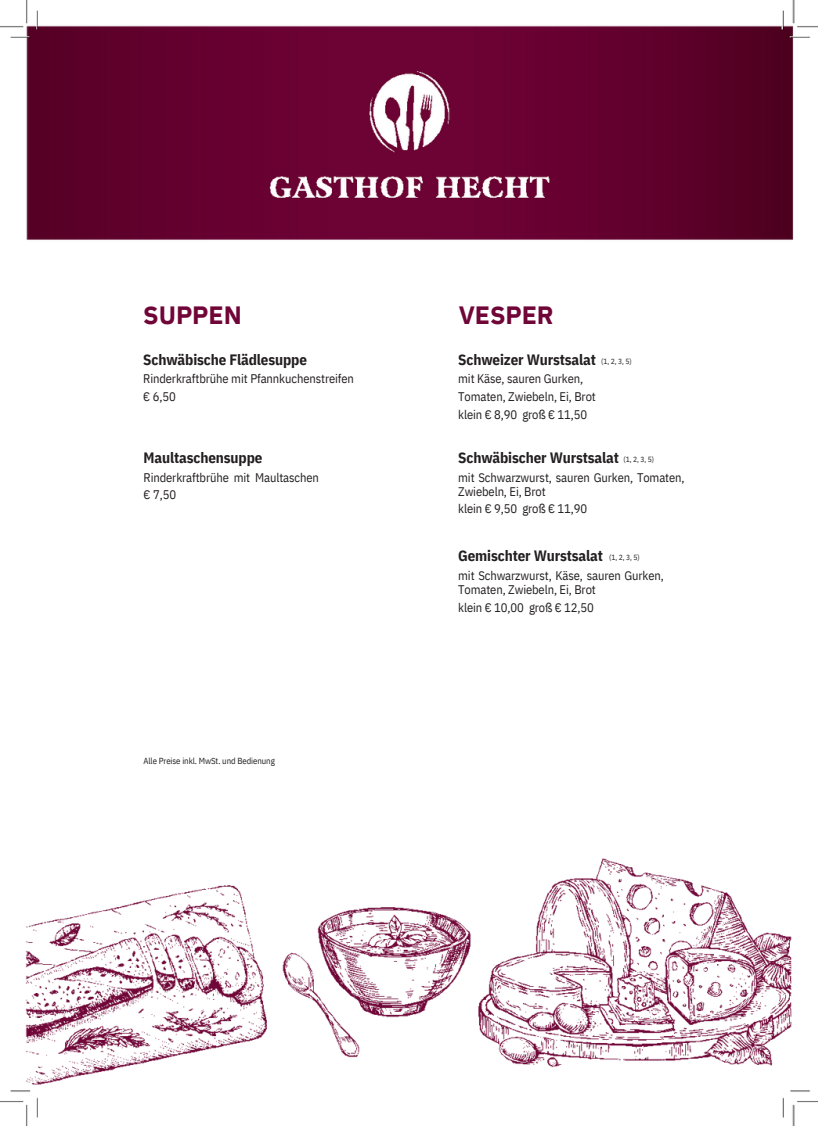
<style>
.page{position:relative;width:818px;height:1126px;background:#fff}
.page>*{position:absolute;margin:0;border:0;box-sizing:border-box;transform-origin:0 0}
.t1{font:700 25px "IBM Plex Sans";letter-spacing:-.005em;color:#700637}
.t2{font:700 15px "IBM Plex Sans Cond";letter-spacing:-.01em;color:#231f20}
.t3{font:12.5px/17.8px "IBM Plex Sans Cond";letter-spacing:-.01em;color:#231f20}
.t4{font:8.75px "IBM Plex Sans Cond";letter-spacing:-.01em;color:#231f20}
.t5{font:7.5px "IBM Plex Sans Cond";color:#231f20}
</style>
<div class="page">
<img style="left:0;top:0;width:818px;height:1126px">
<p class="t1" style="left:143px;top:298px;width:100px">SUPPEN</p>
<h3 class="t1" style="left:459px;top:298px;width:96px">VESPER</h3>
<h3 class="t2" style="left:143px;top:349px;width:165px">Schwäbische Flädlesuppe</h3>
<h2 class="t2" style="left:458px;top:349px;width:139px">Schweizer Wurstsalat</h2>
<h2 class="t5" style="left:601px;top:356px;width:32px">(1, 2, 3, 5)</h2>
<h2 class="t3" style="left:143px;top:370px;width:212px">Rinderkraftbrühe mit Pfannkuchenstreifen € 6,50</h2>
<p class="t3" style="left:458px;top:370px;width:139px">mit Käse, sauren Gurken,<br>Tomaten, Zwiebeln, Ei, Brot klein € 8,90 groß € 11,50</p>
<h2 class="t2" style="left:143px;top:447px;width:120px">Maultaschensuppe</h2>
<h1 class="t3" style="left:143px;top:468px;width:177px">Rinderkraftbrühe mit Maultaschen € 7,50</h1>
<h1 class="t4" style="left:143px;top:755px;width:133px">Alle Preise inkl. MwSt. und Bedienung</h1>
<h4 class="t2" style="left:458px;top:447px;width:162px">Schwäbischer Wurstsalat</h4>
<h3 class="t5" style="left:623px;top:455px;width:32px">(1, 2, 3, 5)</h3>
<h2 class="t3" style="left:458px;top:470px;width:228px;line-height:14px">mit Schwarzwurst, sauren Gurken, Tomaten,<br>Zwiebeln, Ei, Brot</h2>
<h2 class="t3" style="left:458px;top:500px;width:131px">klein € 9,50 groß € 11,90</h2>
<h3 class="t2" style="left:458px;top:546px;width:146px">Gemischter Wurstsalat</h3>
<p class="t5" style="left:609px;top:552px;width:32px">(1, 2, 3, 5)</p>
<h3 class="t3" style="left:458px;top:568px;width:207px;line-height:14px">mit Schwarzwurst, Käse, sauren Gurken,<br>Tomaten, Zwiebeln, Ei, Brot</h3>
<h3 class="t3" style="left:458px;top:598px;width:137px">klein € 10,00 groß € 12,50</h3>
</div>
